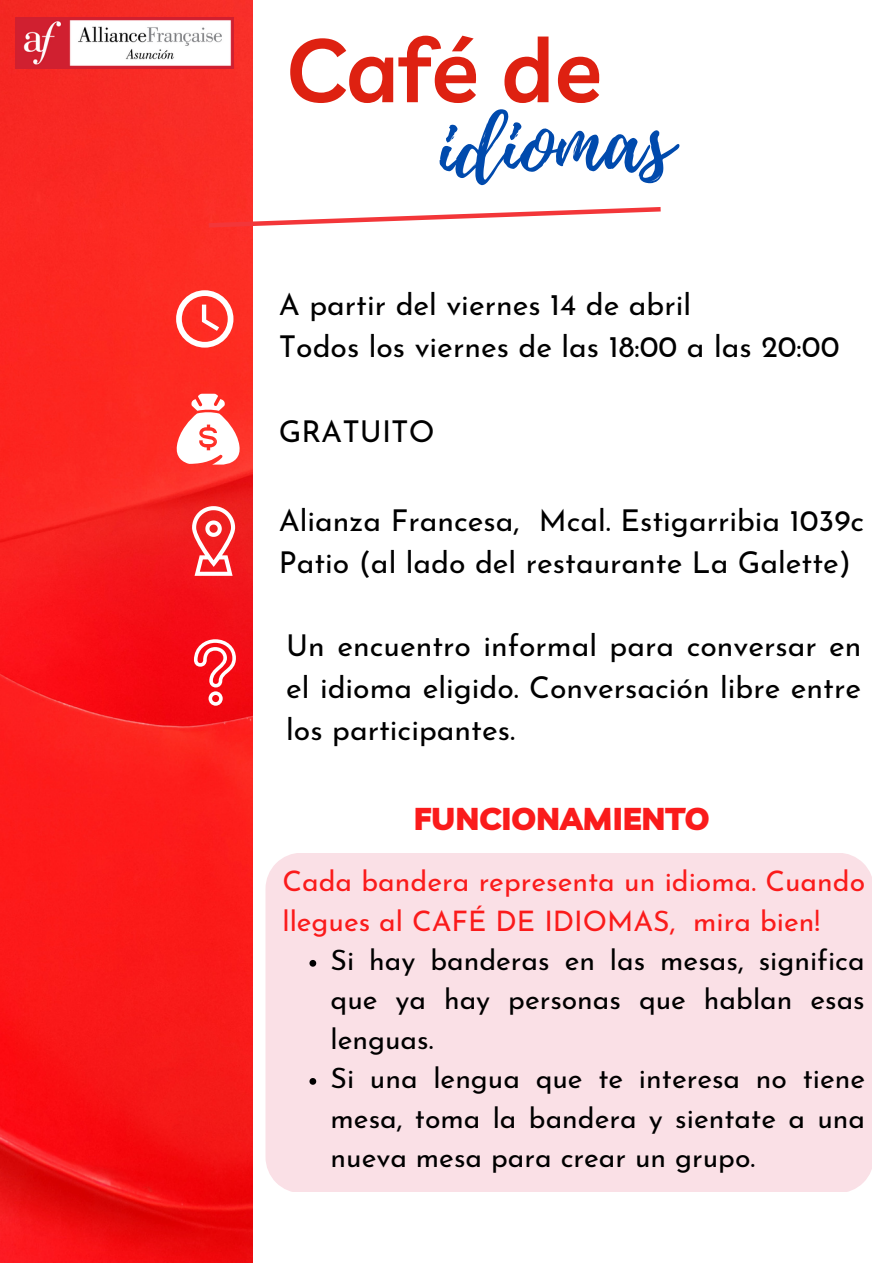
<style>
.page{position:relative;width:893px;height:1264px;background:#fff}
.page>*{position:absolute;margin:0;border:0;box-sizing:border-box;transform-origin:0 0}
.t1{font:90.45px "Playlist Script";color:#004aad}
.t2{font:600 88.65px "Livvic";color:#de2111}
.t3{font:900 31.5px "Livvic";color:#fa1b1b}
.t4{font:30.15px/41.5px "Josefin Sans";color:#000}
.t5{font:28.35px/39.3px "Josefin Sans";color:#000}
.t6{font:28.35px/39.3px "Josefin Sans";color:#fa1b1b}
</style>
<div class="page">
<img style="left:0;top:0;width:252px;height:1262px">
<svg style="left:204px;top:204px;width:457px;height:26px"></svg>
<img style="left:15px;top:17px;width:218px;height:52px">
<svg style="left:176px;top:290px;width:57px;height:57px"></svg>
<svg style="left:192px;top:506px;width:43px;height:70px"></svg>
<svg style="left:194px;top:639px;width:42px;height:66px"></svg>
<svg style="left:176px;top:394px;width:64px;height:70px"></svg>
<div style="left:265px;top:853px;width:607px;height:338px;background:#fae0e6"></div>
<svg style="left:309px;top:959px;width:7px;height:7px"></svg>
<svg style="left:309px;top:1077px;width:7px;height:7px"></svg>
<h2 class="t2" style="left:286px;top:13px;width:318px">Café de</h2>
<h1 class="t1" style="left:437px;top:83px;width:235px;rotate:-2deg">idiomas</h1>
<p class="t4" style="left:279px;top:287px;width:562px">A partir del viernes 14 de abril<br>Todos los viernes de las 18:00 a las 20:00</p>
<p class="t4" style="left:279px;top:413px;width:157px">GRATUITO</p>
<p class="t4" style="left:279px;top:503px;width:587px">Alianza Francesa, Mcal. Estigarribia 1039c<br>Patio (al lado del restaurante La Galette)</p>
<p class="t4" style="left:286px;top:628px;width:576px;text-align:justify">Un encuentro informal para conversar en el idioma eligido. Conversación libre entre los participantes.</p>
<p class="t3" style="left:413px;top:798px;width:297px">FUNCIONAMIENTO</p>
<p class="t6" style="left:282px;top:864px;width:584px">Cada bandera representa un idioma. Cuando llegues al CAFÉ DE IDIOMAS, mira bien!</p>
<p class="t5" style="left:330px;top:943px;width:536px">Si hay banderas en las mesas, significa que ya hay personas que hablan esas lenguas.<br>Si una lengua que te interesa no tiene mesa, toma la bandera y sientate a una nueva mesa para crear un grupo.</p>
</div>
